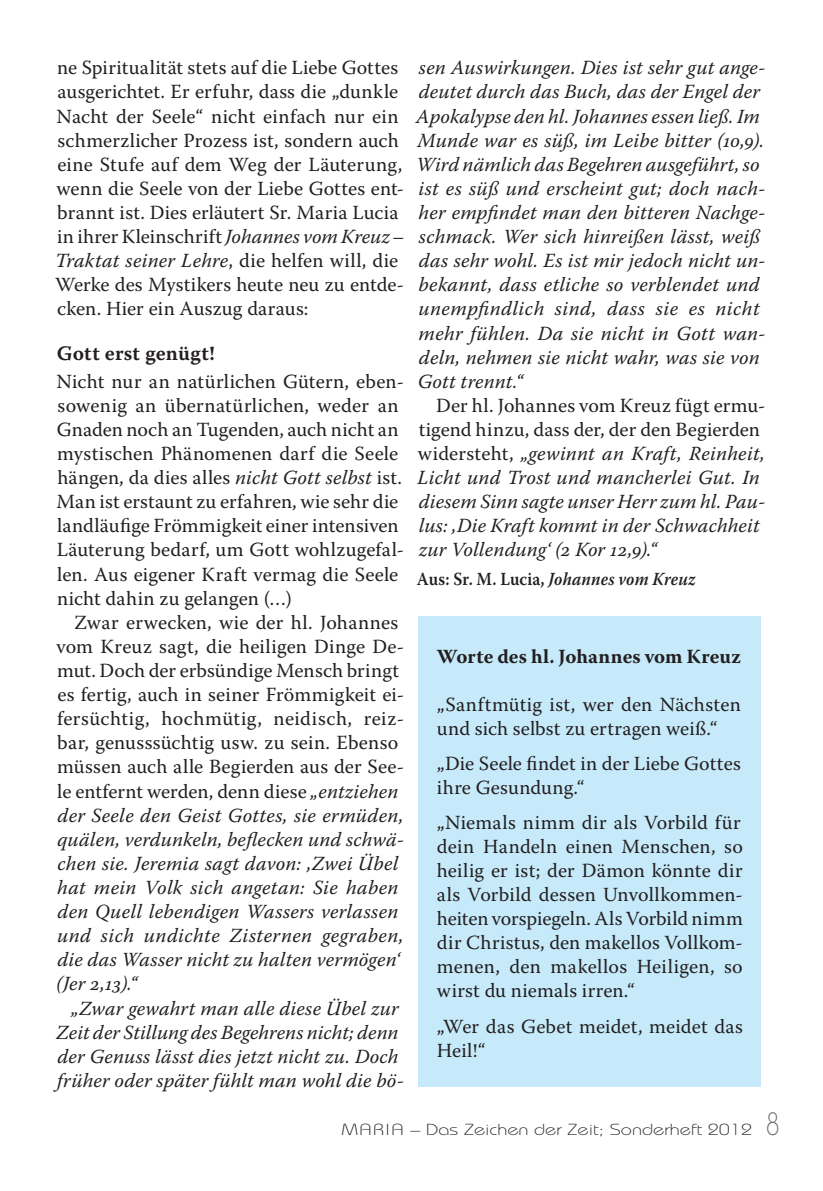
<style>
.page{position:relative;width:823px;height:1191px;background:#fff}
.page>*{position:absolute;margin:0;border:0;box-sizing:border-box;transform-origin:0 0}
.t1{font:20.4px "Warnock Pro Semibold Capt";letter-spacing:.005em;color:#231f20}
.t2{font:20px/24px "Warnock Pro";letter-spacing:.01em;color:#231f20}
.t3{font:italic 20px/24px "Warnock Pro";letter-spacing:.01em;color:#231f20}
.t4{font:700 20px "Warnock Pro";letter-spacing:.005em;color:#231f20}
.t5{font:italic 600 18.4px "Warnock Pro";letter-spacing:.01em;color:#231f20;scale:.9 1}
.t6{font:300 16px "Bauhaus";color:#231f20;scale:1.25 1}
.s1{font-style:italic}
.s2{font-style:normal}
.s3{font-size:32px;color:#6c6d70}
</style>
<div class="page">
<div style="left:418px;top:616px;width:342px;height:470px;background:#c6eafa"></div>
<p class="t2" style="left:55px;top:55px;width:350px">ne Spiritualität stets auf die Liebe Gottes ausgerichtet. Er erfuhr, dass die „dunkle Nacht der Seele“ nicht einfach nur ein schmerzlicher Prozess ist, sondern auch eine Stufe auf dem Weg der Läuterung, wenn die Seele von der Liebe Gottes ent&shy;brannt ist. Dies erläutert Sr. Maria Lucia in ihrer Kleinschrift <span class="s1">Johannes vom Kreuz– Traktat seiner Lehre</span>, die helfen will, die Werke des Mystikers heute neu zu entde&shy;cken. Hier ein Auszug daraus:</p>
<p class="t1" style="left:57px;top:341px;width:159px">Gott erst genügt!</p>
<p class="t2" style="left:56px;top:369px;width:349px">Nicht nur an natürlichen Gütern, eben&shy;sowenig an übernatürlichen, weder an Gnaden noch an Tugenden, auch nicht an mystischen Phänomenen darf die Seele hängen, da dies alles <span class="s1">nicht Gott selbst</span> ist.<br>Man ist erstaunt zu erfahren, wie sehr die landläufige Frömmigkeit einer intensiven Läuterung bedarf, um Gott wohlzugefal&shy;len. Aus eigener Kraft vermag die Seele nicht dahin zu gelangen (…)</p>
<p class="t2" style="left:56px;top:610px;width:349px;text-indent:18px">Zwar erwecken, wie der hl. Johannes vom Kreuz sagt, die heiligen Dinge De&shy;mut. Doch der erbsündige Mensch bringt es fertig, auch in seiner Frömmigkeit ei&shy;fersüchtig, hochmütig, neidisch, reiz&shy;bar, genusssüchtig usw. zu sein. Ebenso müssen auch alle Begierden aus der See&shy;le entfernt werden, denn diese <span class="s1">„entziehen der Seele den Geist Gottes, sie ermüden, quälen, verdunkeln, beflecken und schwä&shy;chen sie. Jeremia sagt davon: ,Zwei Übel hat mein Volk sich angetan: Sie haben den Quell lebendigen Wassers verlassen und sich undichte Zisternen gegraben, die das Wasser nicht zu halten vermögen‘ (Jer 2,13).“</span></p>
<p class="t3" style="left:56px;top:995px;width:349px;text-align:center">„Zwar gewahrt man alle diese Übel zur Zeit der Stillung des Begehrens nicht; denn der Genuss lässt dies jetzt nicht zu. Doch früher oder später fühlt man wohl die bö-</p>
<p class="t3" style="left:416px;top:55px;width:351px">sen Auswirkungen. Dies ist sehr gut ange&shy;deutet durch das Buch, das der Engel der Apokalypse den hl. Johannes essen ließ. Im Munde war es süß, im Leibe bitter (10,9).<br>Wird nämlich das Begehren ausgeführt, so ist es süß und erscheint gut; doch nach&shy;her empfindet man den bitteren Nachge&shy;schmack. Wer sich hinreißen lässt, weiß das sehr wohl. Es ist mir jedoch nicht un&shy;bekannt, dass etliche so verblendet und unempfindlich sind, dass sie es nicht mehr fühlen. Da sie nicht in Gott wan&shy;deln, nehmen sie nicht wahr, was sie von Gott trennt.“</p>
<p class="t3" style="left:417px;top:393px;width:349px;text-indent:19px"><span class="s2">Der hl. Johannes vom Kreuz fügt ermu&shy;tigend hinzu, dass der, der den Begierden widersteht,</span> „gewinnt an Kraft, Reinheit, Licht und Trost und mancherlei Gut. In diesem Sinn sagte unser Herr zum hl. Pau&shy;lus: ,Die Kraft kommt in der Schwachheit zur Vollendung‘ (2 Kor 12,9).“</p>
<p class="t5" style="left:416px;top:567px;width:311px"><span class="s2">Aus: Sr. M. Lucia,</span> Johannes vom Kreuz</p>
<p class="t4" style="left:436px;top:644px;width:305px">Worte des hl. Johannes vom Kreuz</p>
<p class="t2" style="left:436px;top:691px;width:305px">„Sanftmütig ist, wer den Nächsten und sich selbst zu ertragen weiß.“</p>
<p class="t2" style="left:436px;top:751px;width:305px">„Die Seele findet in der Liebe Gottes ihre Gesundung.“</p>
<p class="t2" style="left:436px;top:810px;width:307px;text-align:justify">„Niemals nimm dir als Vorbild für dein Handeln einen Menschen, so heilig er ist; der Dämon könnte dir als Vorbild dessen Unvollkommen&shy;heiten vorspiegeln. Als Vorbild nimm dir Christus, den makellos Vollkom&shy;menen, den makellos Heiligen, so wirst du niemals irren.“</p>
<p class="t2" style="left:436px;top:1013px;width:307px">„Wer das Gebet meidet, meidet das<br>Heil!“</p>
<p class="t6" style="left:341px;top:1120px;width:352px">MARIA – Das Zeichen der Zeit; Sonderheft 2012 <span class="s3">8</span></p>
</div>
